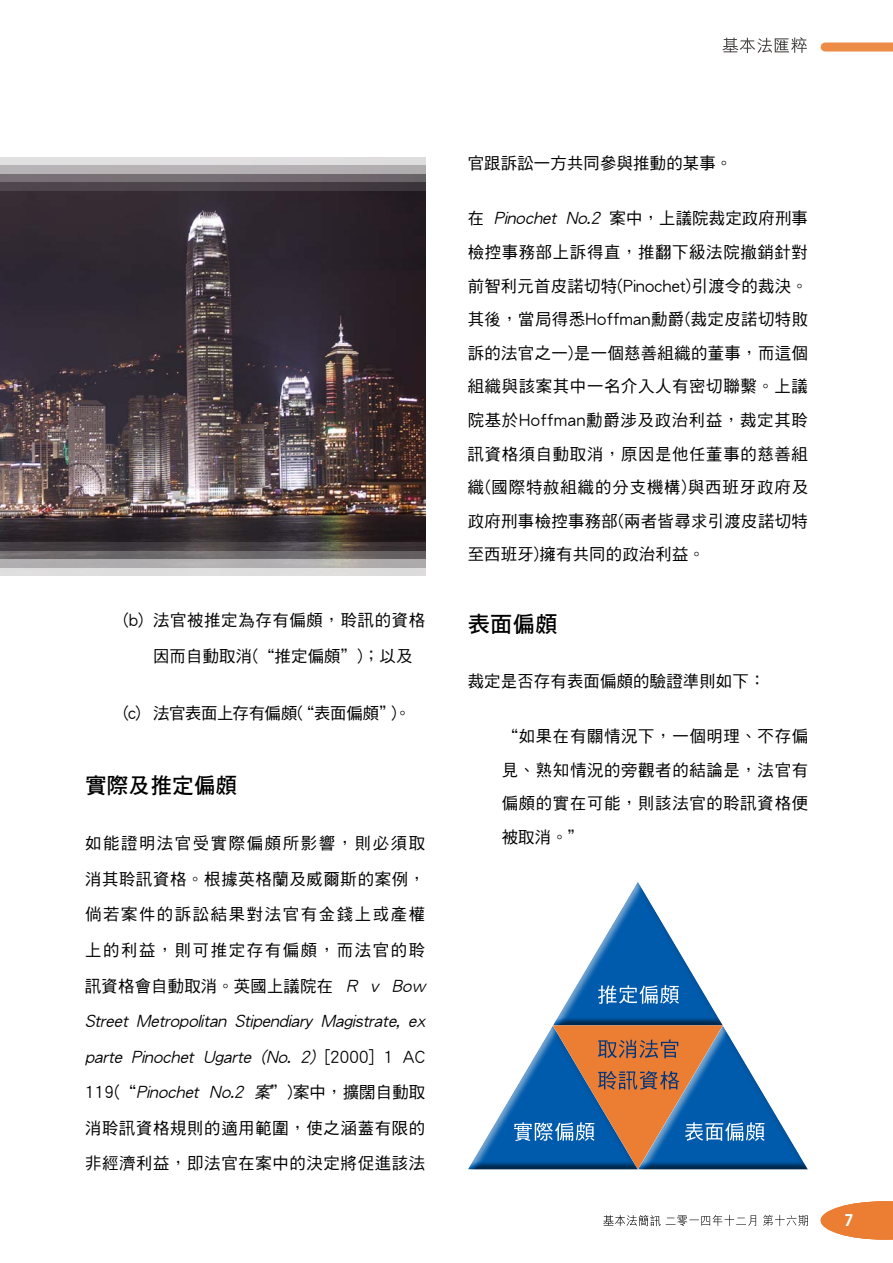
<style>
.page{position:relative;width:893px;height:1263px;background:#fff}
.page>*{position:absolute;margin:0;border:0;box-sizing:border-box;transform-origin:0 0}
.txt-Chi{font:22.5px "DF Hei HK W7";color:#000}
.txt-Chi-2{font:21.75px "DF Hei HK W7";letter-spacing:.015em;color:#000}
.txt-Chi-3{font:16.5px/33.6px "DF Hei HK W5";letter-spacing:.045em;color:#000}
.txt-Chi-4{font:16.5px "DF Hei HK W5";letter-spacing:.015em;color:#000}
.txt-Chi-5{font:16.5px "DF Hei HK W5";letter-spacing:-.015em;color:#000}
.t1{font:600 16.2px "Avant Garde";color:#fff}
.s1{font-style:italic}
</style>
<div class="page">
<div style="left:825px;top:43px;width:68px;height:9px;background:#ed8c46"></div>
<svg style="left:722px;top:37px;width:85px;height:16px"></svg>
<svg style="left:821px;top:1201px;width:72px;height:38px"></svg>
<svg style="left:603px;top:1215px;width:205px;height:11px"></svg>
<svg style="left:468px;top:882px;width:340px;height:287px"></svg>
<div style="left:0;top:166px;width:425px;height:401px;background:#b4b1b3"></div>
<img style="left:0;top:174px;width:425px;height:385px">
<img style="left:0;top:183px;width:425px;height:367px">
<img style="left:0;top:191px;width:425px;height:351px">
<p class="txt-Chi-3" style="left:153px;top:602px;width:274px;line-height:35.5px;text-indent:-30px">(b) 法官被推定為存有偏頗，聆訊的資格因而自動取消(“推定偏頗”)；以及</p>
<p class="txt-Chi-5" style="left:123px;top:704px;width:289px">(c) 法官表面上存有偏頗(“表面偏頗”)。</p>
<p class="txt-Chi-2" style="left:85px;top:773px;width:154px">實際及推定偏頗</p>
<p class="txt-Chi-3" style="left:85px;top:825px;width:345px;line-height:35.5px">如能證明法官受實際偏頗所影響，則必須取消其聆訊資格。根據英格蘭及威爾斯的案例，倘若案件的訴訟結果對法官有金錢上或產權上的利益，則可推定存有偏頗，而法官的聆訊資格會自動取消。英國上議院在 <span class="s1">R v Bow<br>Street Metropolitan Stipendiary Magistrate, ex parte Pinochet Ugarte (No. 2)</span> [ 2 0 0 0 ] 1 A C<br>119(“<span class="s1">Pinochet No.2 案</span>”)案中，擴闊自動取消聆訊資格規則的適用範圍，使之涵蓋有限的非經濟利益，即法官在案中的決定將促進該法</p>
<p class="txt-Chi-4" style="left:468px;top:155px;width:266px">官跟訴訟一方共同參與推動的某事。</p>
<p class="txt-Chi-3" style="left:468px;top:201px;width:342px;text-align:justify">在 <span class="s1">Pinochet No.2</span> 案中，上議院裁定政府刑事檢控事務部上訴得直，推翻下級法院撤銷針對前智利元首皮諾切特(Pinochet)引渡令的裁決。其後，當局得悉Hoffman勳爵(裁定皮諾切特敗訴的法官之一)是一個慈善組織的董事，而這個組織與該案其中一名介入人有密切聯繫。上議院基於Hoffman勳爵涉及政治利益，裁定其聆訊資格須自動取消，原因是他任董事的慈善組織(國際特赦組織的分支機構)與西班牙政府及政府刑事檢控事務部(兩者皆尋求引渡皮諾切特至西班牙)擁有共同的政治利益。</p>
<p class="txt-Chi" style="left:468px;top:612px;width:91px">表面偏頗</p>
<p class="txt-Chi-4" style="left:468px;top:672px;width:299px">裁定是否存有表面偏頗的驗證準則如下：</p>
<p class="txt-Chi-3" style="left:502px;top:719px;width:308px;text-align:justify">“如果在有關情況下，一個明理、不存偏見、熟知情況的旁觀者的結論是，法官有偏頗的實在可能，則該法官的聆訊資格便被取消。”</p>
<p class="t1" style="left:845px;top:1209px;width:11px">7</p>
</div>
